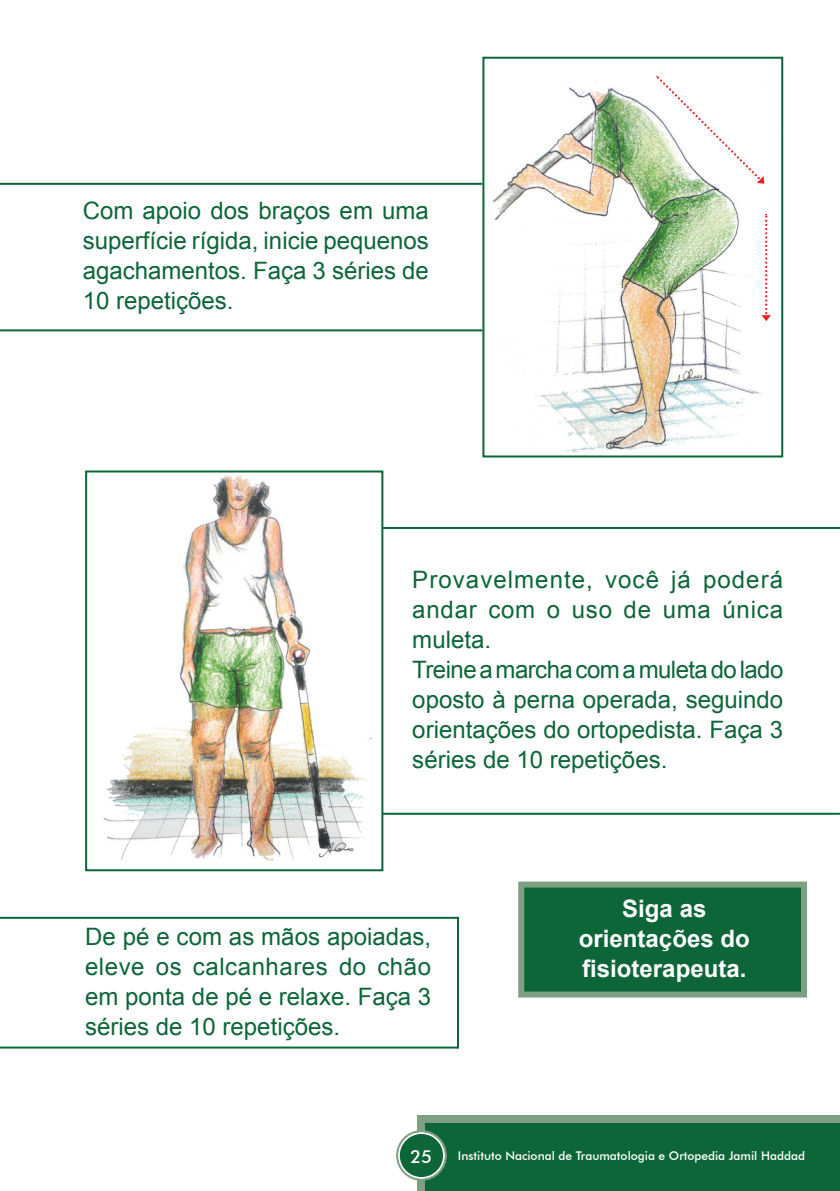
<style>
.page{position:relative;width:840px;height:1191px;background:#fff}
.page>*{position:absolute;margin:0;border:0;box-sizing:border-box;transform-origin:0 0}
.t1{font:24px/30px "Arial";color:#0c6638;text-align:justify}
.t2{font:700 24px/30px "Arial";color:#fff;text-align:center}
.t3{font:500 18px "Futura BT";color:#fff}
.t4{font:500 12px "Futura BT";color:#fff}
</style>
<div class="page">
<svg style="left:416px;top:1115px;width:423px;height:76px;background:#1a6d41"></svg>
<div style="left:398px;top:1133px;width:46px;height:45px;background:#0c6638;border-radius:50%"></div>
<div style="left:397px;top:1132px;width:48px;height:47px;border:2px solid #fff;border-radius:50%"></div>
<div style="left:396px;top:1130px;width:50px;height:50px;border:2px solid #7f9f83;border-radius:50%"></div>
<div style="left:521px;top:884px;width:282px;height:110px;background:#0c6638"></div>
<hr style="left:0;top:916px;width:457px;height:2px;background:#0c6638">
<hr style="left:0;top:1046px;width:457px;height:2px;background:#0c6638">
<hr style="left:266px;top:527px;width:573px;height:2px;background:#0c6638">
<hr style="left:266px;top:812px;width:573px;height:2px;background:#0c6638">
<img style="left:103px;top:475px;width:277px;height:386px">
<div style="left:85px;top:470px;width:298px;height:401px;border:2px solid #0c6638"></div>
<img style="left:491px;top:81px;width:280px;height:373px">
<svg style="left:655px;top:75px;width:108px;height:109px"></svg>
<svg style="left:761px;top:214px;width:9px;height:107px"></svg>
<div style="left:482px;top:57px;width:300px;height:400px;border:2px solid #0c6638"></div>
<hr style="left:0;top:183px;width:482px;height:2px;background:#0c6638">
<hr style="left:0;top:329px;width:482px;height:2px;background:#0c6638">
<hr style="left:456px;top:916px;width:2px;height:132px;background:#0c6638">
<div style="left:518px;top:881px;width:288px;height:116px;border:6px solid #7f9f83"></div>
<p class="t1" style="left:83px;top:196px;width:347px">Com apoio dos braços em uma superfície rígida, inicie pequenos agachamentos. Faça 3 séries de 10 repetições.</p>
<p class="t1" style="left:412px;top:564px;width:372px;text-align:left">Provavelmente, você já poderá andar com o uso de uma única muleta.<br>Treine a marcha com a muleta do lado oposto à perna operada, seguindo orientações do ortopedista. Faça 3 séries de 10 repetições.</p>
<p class="t1" style="left:85px;top:921px;width:347px">De pé e com as mãos apoiadas, eleve os calcanhares do chão em ponta de pé e relaxe. Faça 3 séries de 10 repetições.</p>
<p class="t2" style="left:578px;top:894px;width:172px">Siga as orientações do fisioterapeuta.</p>
<p class="t3" style="left:410px;top:1145px;width:23px">25</p>
<p class="t4" style="left:457px;top:1148px;width:348px">Instituto Nacional de Traumatologia e Ortopedia Jamil Haddad</p>
</div>
